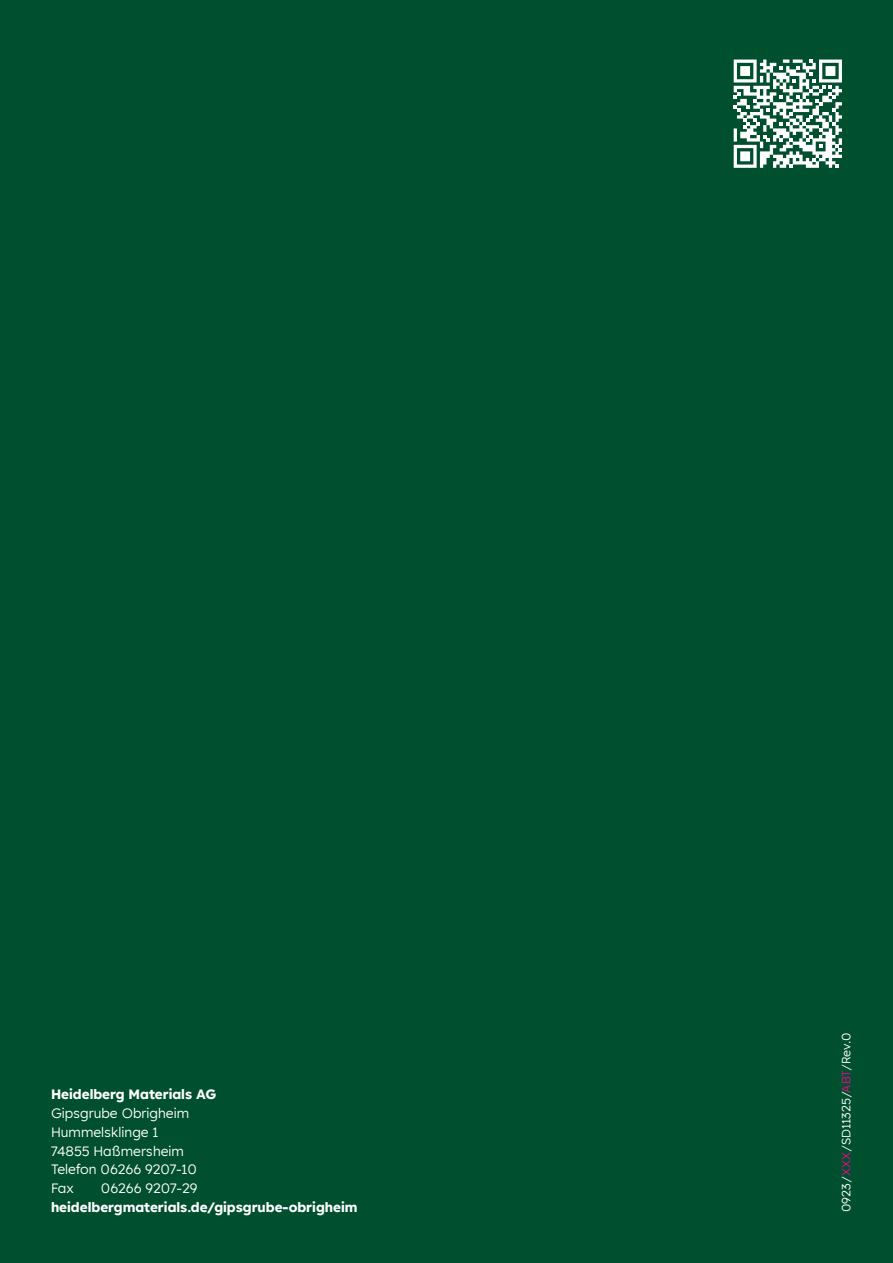
<style>
.page{position:relative;width:893px;height:1263px;background:#004f2f}
.page>*{position:absolute;margin:0;border:0;box-sizing:border-box;transform-origin:0 0}
.t1{font:13.5px/18.8px "Lexend HM";color:#fff}
.t2{font:700 13.5px "Lexend HM";color:#fff}
.t3{font:12px "Lexend HM";color:#fff}
.s1{color:#ed028c}
</style>
<div class="page">
<svg style="left:734px;top:60px;width:108px;height:108px"></svg>
<p class="t2" style="left:51px;top:1083px;width:167px">Heidelberg Materials AG</p>
<p class="t1" style="left:51px;top:1103px;width:147px">Gipsgrube Obrigheim<br>Hummelsklinge 1<br>74855 Haßmersheim<br>Telefon 06266 9207-10<br>Fax</p>
<p class="t1" style="left:101px;top:1178px;width:98px">06266 9207-29</p>
<p class="t2" style="left:51px;top:1196px;width:308px">heidelbergmaterials.de/gipsgrube-obrigheim</p>
<p class="t3" style="left:837px;top:1212px;width:181px;rotate:-90deg">0923/<span class="s1">XXX</span>/SD11325/<span class="s1">ABT</span>/Rev.0</p>
</div>
